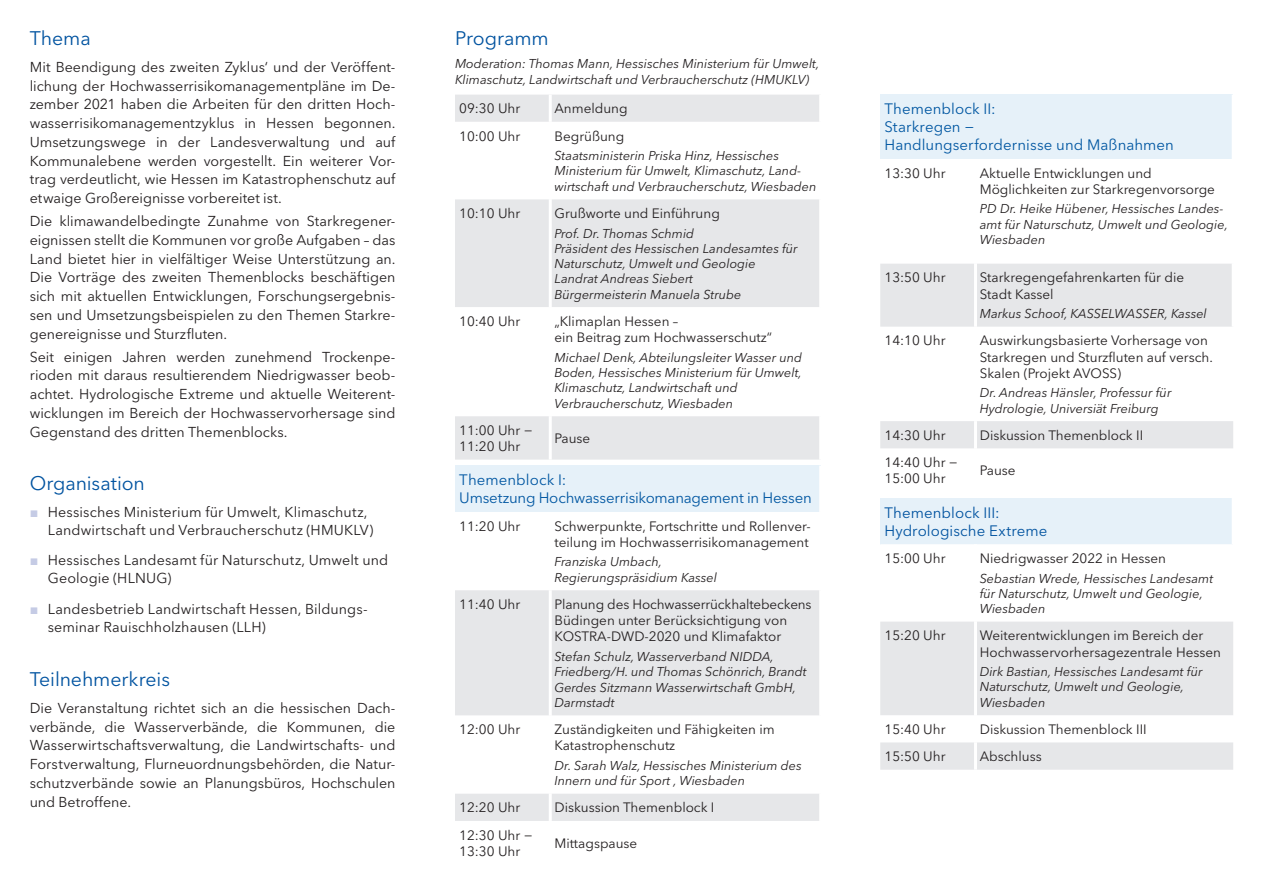
<style>
.page{position:relative;width:1263px;height:893px;background:#fff}
.page>*{position:absolute;margin:0;border:0;box-sizing:border-box;transform-origin:0 0}
.H4_Überschrift2{font:19.5px "Avenir Next LT Pro";letter-spacing:-.005em;color:#0153a0}
.Themenblock{font:15px/18px "Avenir Next LT Pro";letter-spacing:.005em;color:#0157a2}
.Themenblock-2{font:15px/18px "Avenir Next LT Pro";letter-spacing:.005em;color:#0153a0}
.p_Fließtext{font:14.25px/18.8px "Avenir Next LT Pro";color:#231f20;text-align:justify}
.P_Aufzählung_Quadrat{font:14.25px/18px "Avenir Next LT Pro";letter-spacing:.01em;color:#231f20}
.Schrift_Tabelle{font:13.5px/16.2px "Avenir Next LT Pro";color:#231f20}
.P_Referent{font:italic 12.75px/15.3px "Avenir Next LT Pro";color:#231f20}
.Referent_Themenblock{font:italic 12.75px/15.3px "Avenir Next LT Pro";color:#231f20}
.s1{font-family:"Arial";color:#c5cbe5}
</style>
<div class="page">
<div style="left:455px;top:95px;width:364px;height:365px;background:#e6e7e9"></div>
<svg style="left:455px;top:122px;width:364px;height:294px"></svg>
<hr style="left:549px;top:95px;width:3px;height:27px;background:#fff">
<hr style="left:549px;top:122px;width:3px;height:77px;background:#fff">
<hr style="left:549px;top:199px;width:3px;height:108px;background:#fff">
<hr style="left:549px;top:307px;width:3px;height:109px;background:#fff">
<hr style="left:549px;top:416px;width:3px;height:44px;background:#fff">
<div style="left:455px;top:466px;width:366px;height:46px;background:#e6f1f9"></div>
<svg style="left:455px;top:590px;width:364px;height:231px;fill:#e6e7e9"></svg>
<hr style="left:819px;top:466px;width:3px;height:46px;background:#fff">
<hr style="left:549px;top:590px;width:3px;height:125px;background:#fff">
<hr style="left:549px;top:715px;width:3px;height:79px;background:#fff">
<hr style="left:549px;top:794px;width:3px;height:27px;background:#fff">
<div style="left:880px;top:95px;width:353px;height:64px;background:#e6f1f9"></div>
<svg style="left:880px;top:264px;width:353px;height:184px"></svg>
<hr style="left:974px;top:327px;width:3px;height:94px;background:#fff">
<hr style="left:974px;top:421px;width:3px;height:27px;background:#fff">
<hr style="left:1232px;top:95px;width:3px;height:64px;background:#fff">
<hr style="left:974px;top:264px;width:3px;height:63px;background:#fff">
<hr style="left:1232px;top:264px;width:3px;height:63px;background:#fff">
<div style="left:880px;top:498px;width:353px;height:46px;background:#e6f1f9"></div>
<svg style="left:880px;top:622px;width:353px;height:148px;fill:#e6e7e9"></svg>
<hr style="left:974px;top:622px;width:3px;height:93px;background:#fff">
<hr style="left:974px;top:715px;width:3px;height:27px;background:#fff">
<hr style="left:974px;top:742px;width:3px;height:28px;background:#fff">
<hr style="left:1232px;top:498px;width:3px;height:46px;background:#fff">
<h4 class="H4_Überschrift2" style="left:30px;top:26px;width:63px">Thema</h4>
<p class="p_Fließtext" style="left:30px;top:57px;width:367px">Mit Beendigung des zweiten Zyklus‘ und der Veröffent&shy;lichung der Hochwasserrisikomanagementpläne im De&shy;zember 2021 haben die Arbeiten für den dritten Hoch&shy;wasserrisikomanagementzyklus in Hessen begonnen.<br>Umsetzungswege in der Landesverwaltung und auf Kommunalebene werden vorgestellt. Ein weiterer Vor&shy;trag verdeutlicht, wie Hessen im Katastrophenschutz auf etwaige Großereignisse vorbereitet ist.</p>
<p class="p_Fließtext" style="left:30px;top:212px;width:367px">Die klimawandelbedingte Zunahme von Starkregener&shy;eignissen stellt die Kommunen vor große Aufgaben – das Land bietet hier in vielfältiger Weise Unterstützung an.<br>Die Vorträge des zweiten Themenblocks beschäftigen sich mit aktuellen Entwicklungen, Forschungsergebnis&shy;sen und Umsetzungsbeispielen zu den Themen Starkre&shy;genereignisse und Sturzfluten.</p>
<p class="p_Fließtext" style="left:30px;top:347px;width:367px">Seit einigen Jahren werden zunehmend Trockenpe&shy;rioden mit daraus resultierendem Niedrigwasser beob&shy;achtet. Hydrologische Extreme und aktuelle Weiterent&shy;wicklungen im Bereich der Hochwasservorhersage sind Gegenstand des dritten Themenblocks.</p>
<h4 class="H4_Überschrift2" style="left:30px;top:472px;width:117px">Organisation</h4>
<p class="P_Aufzählung_Quadrat" style="left:48px;top:503px;width:327px;text-indent:-18px"><span class="s1">■</span> Hessisches Ministerium für Umwelt, Klimaschutz,<br>Landwirtschaft und Verbraucherschutz (HMUKLV)</p>
<p class="P_Aufzählung_Quadrat" style="left:48px;top:551px;width:342px;text-indent:-18px"><span class="s1">■</span> Hessisches Landesamt für Naturschutz, Umwelt und<br>Geologie (HLNUG)</p>
<p class="P_Aufzählung_Quadrat" style="left:48px;top:600px;width:321px;text-indent:-18px"><span class="s1">■</span> Landesbetrieb Landwirtschaft Hessen, Bildungs&shy;seminar Rauischholzhausen (LLH)</p>
<h4 class="H4_Überschrift2" style="left:30px;top:667px;width:142px">Teilnehmerkreis</h4>
<p class="p_Fließtext" style="left:30px;top:699px;width:367px">Die Veranstaltung richtet sich an die hessischen Dach&shy;verbände, die Wasserverbände, die Kommunen, die Wasserwirtschaftsverwaltung, die Landwirtschafts- und Forstverwaltung, Flurneuordnungsbehörden, die Natur&shy;schutzverbände sowie an Planungsbüros, Hochschulen und Betroffene.</p>
<h4 class="H4_Überschrift2" style="left:455px;top:26px;width:95px">Programm</h4>
<p class="Referent_Themenblock" style="left:455px;top:56px;width:366px">Moderation: Thomas Mann, Hessisches Ministerium für Umwelt,<br>Klimaschutz, Landwirtschaft und Verbraucherschutz (HMUKLV)</p>
<p class="Schrift_Tabelle" style="left:459px;top:101px;width:63px">09:30 Uhr</p>
<p class="Schrift_Tabelle" style="left:554px;top:101px;width:75px">Anmeldung</p>
<p class="Schrift_Tabelle" style="left:459px;top:128px;width:63px">10:00 Uhr</p>
<p class="Schrift_Tabelle" style="left:554px;top:128px;width:71px">Begrüßung</p>
<p class="P_Referent" style="left:554px;top:148px;width:263px">Staatsministerin Priska Hinz, Hessisches<br>Ministerium für Umwelt, Klimaschutz, Land&shy;wirtschaft und Verbraucherschutz, Wiesbaden</p>
<p class="Schrift_Tabelle" style="left:459px;top:205px;width:63px">10:10 Uhr</p>
<p class="Schrift_Tabelle" style="left:554px;top:205px;width:167px">Grußworte und Einführung</p>
<p class="P_Referent" style="left:554px;top:225px;width:245px">Prof. Dr. Thomas Schmid<br>Präsident des Hessischen Landesamtes für<br>Naturschutz, Umwelt und Geologie</p>
<p class="P_Referent" style="left:554px;top:271px;width:140px">Landrat Andreas Siebert</p>
<p class="P_Referent" style="left:554px;top:287px;width:188px">Bürgermeisterin Manuela Strube</p>
<p class="Schrift_Tabelle" style="left:459px;top:313px;width:63px">10:40 Uhr</p>
<p class="Schrift_Tabelle" style="left:554px;top:313px;width:219px">„Klimaplan Hessen –<br>ein Beitrag zum Hochwasserschutz“</p>
<p class="P_Referent" style="left:554px;top:350px;width:249px;text-align:justify">Michael Denk, Abteilungsleiter Wasser und Boden, Hessisches Ministerium für Umwelt, Klimaschutz, Landwirtschaft und</p>
<p class="P_Referent" style="left:554px;top:396px;width:180px">Verbraucherschutz, Wiesbaden</p>
<p class="Schrift_Tabelle" style="left:459px;top:422px;width:75px">11:00 Uhr −<br>11:20 Uhr</p>
<p class="Schrift_Tabelle" style="left:554px;top:430px;width:37px">Pause</p>
<p class="Themenblock" style="left:459px;top:471px;width:354px">Themenblock I:<br>Umsetzung Hochwasserrisikomanagement in Hessen</p>
<p class="Schrift_Tabelle" style="left:459px;top:518px;width:63px">11:20 Uhr</p>
<p class="Schrift_Tabelle" style="left:554px;top:518px;width:258px">Schwerpunkte, Fortschritte und Rollenver&shy;teilung im Hochwasserrisikomanagement</p>
<p class="P_Referent" style="left:554px;top:554px;width:164px">Franziska Umbach,<br>Regierungspräsidium Kassel</p>
<p class="Schrift_Tabelle" style="left:459px;top:596px;width:63px">11:40 Uhr</p>
<p class="Schrift_Tabelle" style="left:554px;top:596px;width:259px">Planung des Hochwasserrückhaltebeckens<br>Büdingen unter Berücksichtigung von<br>KOSTRA-DWD-2020 und Klimafaktor</p>
<p class="P_Referent" style="left:554px;top:649px;width:254px">Stefan Schulz, Wasserverband NIDDA, Friedberg/H. und Thomas Schönrich, Brandt Gerdes Sitzmann Wasserwirtschaft GmbH, Darmstadt</p>
<p class="Schrift_Tabelle" style="left:459px;top:721px;width:63px">12:00 Uhr</p>
<p class="Schrift_Tabelle" style="left:554px;top:721px;width:222px">Zuständigkeiten und Fähigkeiten im<br>Katastrophenschutz</p>
<p class="P_Referent" style="left:554px;top:758px;width:249px">Dr. Sarah Walz, Hessisches Ministerium des<br>Innern und für Sport , Wiesbaden</p>
<p class="Schrift_Tabelle" style="left:459px;top:800px;width:63px">12:20 Uhr</p>
<p class="Schrift_Tabelle" style="left:554px;top:800px;width:161px">Diskussion Themenblock I</p>
<p class="Schrift_Tabelle" style="left:459px;top:827px;width:75px">12:30 Uhr −<br>13:30 Uhr</p>
<p class="Schrift_Tabelle" style="left:554px;top:835px;width:84px">Mittagspause</p>
<p class="Themenblock" style="left:884px;top:100px;width:291px">Themenblock II:<br>Starkregen −<br>Handlungserfordernisse und Maßnahmen</p>
<p class="Schrift_Tabelle" style="left:884px;top:165px;width:63px">13:30 Uhr</p>
<p class="Schrift_Tabelle" style="left:980px;top:165px;width:237px">Aktuelle Entwicklungen und<br>Möglichkeiten zur Starkregenvorsorge</p>
<p class="P_Referent" style="left:980px;top:201px;width:250px">PD Dr. Heike Hübener, Hessisches Landes&shy;amt für Naturschutz, Umwelt und Geologie,</p>
<p class="P_Referent" style="left:980px;top:232px;width:67px">Wiesbaden</p>
<p class="Schrift_Tabelle" style="left:884px;top:270px;width:63px">13:50 Uhr</p>
<p class="Schrift_Tabelle" style="left:980px;top:270px;width:206px">Starkregengefahrenkarten für die<br>Stadt Kassel</p>
<p class="P_Referent" style="left:980px;top:306px;width:229px">Markus Schoof, KASSELWASSER, Kassel</p>
<p class="Schrift_Tabelle" style="left:884px;top:333px;width:63px">14:10 Uhr</p>
<p class="Schrift_Tabelle" style="left:980px;top:333px;width:235px">Auswirkungsbasierte Vorhersage von<br>Starkregen und Sturzfluten auf versch.<br>Skalen (Projekt AVOSS)</p>
<p class="P_Referent" style="left:980px;top:385px;width:193px">Dr. Andreas Hänsler, Professur für<br>Hydrologie, Universiät Freiburg</p>
<p class="Schrift_Tabelle" style="left:884px;top:427px;width:63px">14:30 Uhr</p>
<p class="Schrift_Tabelle" style="left:980px;top:427px;width:165px">Diskussion Themenblock II</p>
<p class="Schrift_Tabelle" style="left:884px;top:454px;width:75px">14:40 Uhr −<br>15:00 Uhr</p>
<p class="Schrift_Tabelle" style="left:980px;top:462px;width:37px">Pause</p>
<p class="Themenblock-2" style="left:884px;top:503px;width:164px">Themenblock III:<br>Hydrologische Extreme</p>
<p class="Schrift_Tabelle" style="left:884px;top:550px;width:63px">15:00 Uhr</p>
<p class="Schrift_Tabelle" style="left:980px;top:550px;width:188px">Niedrigwasser 2022 in Hessen</p>
<p class="P_Referent" style="left:980px;top:570px;width:235px">Sebastian Wrede, Hessisches Landesamt für Naturschutz, Umwelt und Geologie,</p>
<p class="P_Referent" style="left:980px;top:601px;width:67px">Wiesbaden</p>
<p class="Schrift_Tabelle" style="left:884px;top:628px;width:63px">15:20 Uhr</p>
<p class="Schrift_Tabelle" style="left:980px;top:628px;width:243px">Weiterentwicklungen im Bereich der<br>Hochwasservorhersagezentrale Hessen</p>
<p class="P_Referent" style="left:980px;top:664px;width:224px">Dirk Bastian, Hessisches Landesamt für<br>Naturschutz, Umwelt und Geologie,</p>
<p class="P_Referent" style="left:980px;top:695px;width:67px">Wiesbaden</p>
<p class="Schrift_Tabelle" style="left:884px;top:721px;width:63px">15:40 Uhr</p>
<p class="Schrift_Tabelle" style="left:980px;top:721px;width:168px">Diskussion Themenblock III</p>
<p class="Schrift_Tabelle" style="left:884px;top:748px;width:63px">15:50 Uhr</p>
<p class="Schrift_Tabelle" style="left:980px;top:748px;width:63px">Abschluss</p>
</div>
